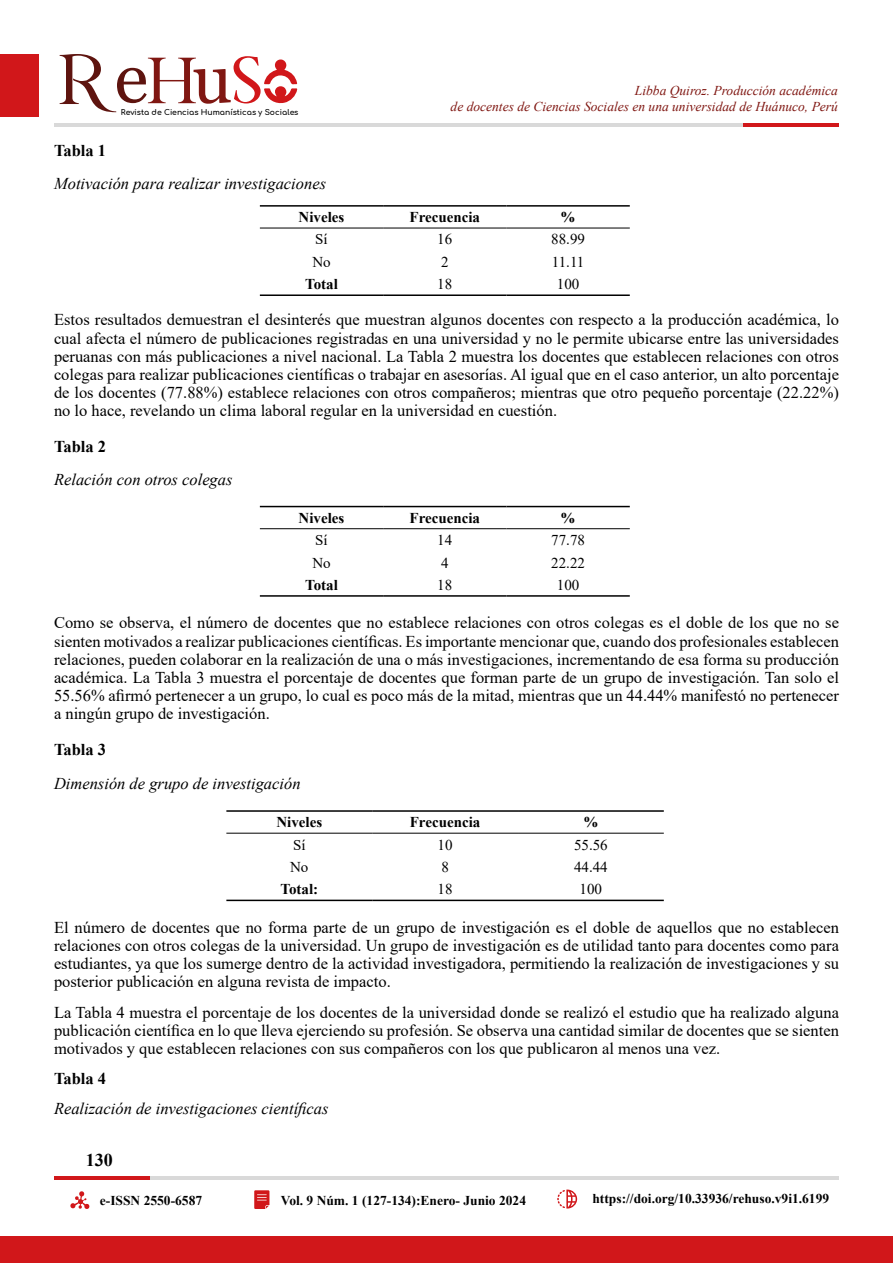
<style>
.page{position:relative;width:893px;height:1263px;background:#fff}
.page>*{position:absolute;margin:0;border:0;box-sizing:border-box;transform-origin:0 0}
.t1{font:700 18px "Times New Roman";color:#000}
.t2{font:16.5px/18.1px "Times New Roman";color:#000;text-align:justify}
.t3{font:italic 16.5px "Times New Roman";color:#000}
.t4{font:700 16.5px "Times New Roman";color:#000}
.t5{font:700 15px "Times New Roman";color:#000}
.t6{font:15px "Times New Roman";color:#000}
.t7{font:700 13.5px "Times New Roman";color:#000}
.t8{font:italic 13.5px/16.2px "Times New Roman";color:#801712;text-align:right}
.t9{font:700 7.65px "Comfortaa";color:#000}
</style>
<div class="page">
<div style="left:0;top:54px;width:38px;height:63px;background:#d1171a"></div>
<svg style="left:60px;top:54px;width:237px;height:58px"></svg>
<svg style="left:557px;top:1189px;width:20px;height:19px"></svg>
<svg style="left:254px;top:1190px;width:15px;height:19px"></svg>
<div style="left:0;top:1236px;width:893px;height:27px;background:#d1171a"></div>
<hr style="left:149px;top:1177px;width:690px;height:3px;background:#d9d9d9">
<hr style="left:54px;top:123px;width:689px;height:3px;background:#d9d9d9">
<hr style="left:54px;top:1177px;width:95px;height:3px;background:#d1171a">
<hr style="left:743px;top:123px;width:96px;height:3px;background:#d1171a">
<svg style="left:70px;top:1191px;width:20px;height:18px"></svg>
<hr style="left:260px;top:205px;width:123px;height:2px;background:#000">
<hr style="left:383px;top:205px;width:123px;height:2px;background:#000">
<hr style="left:506px;top:205px;width:124px;height:2px;background:#000">
<hr style="left:260px;top:294px;width:123px;height:2px;background:#000">
<hr style="left:383px;top:294px;width:123px;height:2px;background:#000">
<hr style="left:506px;top:294px;width:124px;height:2px;background:#000">
<hr style="left:260px;top:228px;width:123px;height:1px;background:#000">
<hr style="left:383px;top:228px;width:123px;height:1px;background:#000">
<hr style="left:506px;top:228px;width:124px;height:1px;background:#000">
<hr style="left:260px;top:506px;width:123px;height:1px;background:#000">
<hr style="left:383px;top:506px;width:123px;height:1px;background:#000">
<hr style="left:506px;top:506px;width:124px;height:1px;background:#000">
<hr style="left:260px;top:595px;width:123px;height:2px;background:#000">
<hr style="left:383px;top:595px;width:123px;height:2px;background:#000">
<hr style="left:506px;top:595px;width:124px;height:2px;background:#000">
<hr style="left:260px;top:528px;width:123px;height:1px;background:#000">
<hr style="left:383px;top:528px;width:123px;height:1px;background:#000">
<hr style="left:506px;top:528px;width:124px;height:1px;background:#000">
<hr style="left:226px;top:810px;width:146px;height:2px;background:#000">
<hr style="left:372px;top:810px;width:146px;height:2px;background:#000">
<hr style="left:518px;top:810px;width:146px;height:2px;background:#000">
<hr style="left:226px;top:900px;width:146px;height:1px;background:#000">
<hr style="left:372px;top:900px;width:146px;height:1px;background:#000">
<hr style="left:518px;top:900px;width:146px;height:1px;background:#000">
<hr style="left:226px;top:833px;width:146px;height:1px;background:#000">
<hr style="left:372px;top:833px;width:146px;height:1px;background:#000">
<hr style="left:518px;top:833px;width:146px;height:1px;background:#000">
<p class="t9" style="left:121px;top:105px;width:179px">Revista de Ciencias Humanísticas y Sociales</p>
<p class="t8" style="left:451px;top:82px;width:389px">Libba Quiroz. Producción académica<br>de docentes de Ciencias Sociales en una universidad de Huánuco, Perú</p>
<p class="t4" style="left:54px;top:138px;width:54px">Tabla 1</p>
<p class="t3" style="left:54px;top:172px;width:274px">Motivación para realizar investigaciones</p>
<p class="t5" style="left:299px;top:206px;width:47px">Niveles</p>
<p class="t5" style="left:410px;top:206px;width:72px">Frecuencia</p>
<p class="t5" style="left:561px;top:206px;width:16px">%</p>
<p class="t6" style="left:315px;top:229px;width:14px">Sí</p>
<p class="t6" style="left:437px;top:229px;width:16px">16</p>
<p class="t6" style="left:551px;top:229px;width:35px">88.99</p>
<p class="t6" style="left:312px;top:251px;width:20px">No</p>
<p class="t6" style="left:441px;top:251px;width:9px">2</p>
<p class="t6" style="left:552px;top:251px;width:34px">11.11</p>
<p class="t5" style="left:305px;top:273px;width:34px">Total</p>
<p class="t6" style="left:437px;top:274px;width:16px">18</p>
<p class="t6" style="left:557px;top:274px;width:24px">100</p>
<p class="t2" style="left:54px;top:310px;width:786px">Estos resultados demuestran el desinterés que muestran algunos docentes con respecto a la producción académica, lo cual afecta el número de publicaciones registradas en una universidad y no le permite ubicarse entre las universidades peruanas con más publicaciones a nivel nacional. La Tabla 2 muestra los docentes que establecen relaciones con otros colegas para realizar publicaciones científicas o trabajar en asesorías. Al igual que en el caso anterior, un alto porcentaje de los docentes (77.88%) establece relaciones con otros compañeros; mientras que otro pequeño porcentaje (22.22%) no lo hace, revelando un clima laboral regular en la universidad en cuestión.</p>
<p class="t4" style="left:54px;top:435px;width:54px">Tabla 2</p>
<p class="t3" style="left:54px;top:469px;width:180px">Relación con otros colegas</p>
<p class="t5" style="left:299px;top:507px;width:47px">Niveles</p>
<p class="t5" style="left:410px;top:507px;width:72px">Frecuencia</p>
<p class="t5" style="left:561px;top:507px;width:16px">%</p>
<p class="t6" style="left:315px;top:529px;width:14px">Sí</p>
<p class="t6" style="left:437px;top:529px;width:16px">14</p>
<p class="t6" style="left:551px;top:529px;width:35px">77.78</p>
<p class="t6" style="left:312px;top:552px;width:20px">No</p>
<p class="t6" style="left:441px;top:552px;width:9px">4</p>
<p class="t6" style="left:551px;top:552px;width:35px">22.22</p>
<p class="t5" style="left:305px;top:574px;width:34px">Total</p>
<p class="t6" style="left:437px;top:574px;width:16px">18</p>
<p class="t6" style="left:557px;top:574px;width:24px">100</p>
<p class="t2" style="left:54px;top:613px;width:786px">Como se observa, el número de docentes que no establece relaciones con otros colegas es el doble de los que no se sienten motivados a realizar publicaciones científicas. Es importante mencionar que, cuando dos profesionales establecen relaciones, pueden colaborar en la realización de una o más investigaciones, incrementando de esa forma su producción académica. La Tabla 3 muestra el porcentaje de docentes que forman parte de un grupo de investigación. Tan solo el 55.56% afirmó pertenecer a un grupo, lo cual es poco más de la mitad, mientras que un 44.44% manifestó no pertenecer a ningún grupo de investigación.</p>
<p class="t4" style="left:54px;top:738px;width:54px">Tabla 3</p>
<p class="t3" style="left:54px;top:772px;width:248px">Dimensión de grupo de investigación</p>
<p class="t5" style="left:276px;top:811px;width:47px">Niveles</p>
<p class="t5" style="left:410px;top:811px;width:72px">Frecuencia</p>
<p class="t5" style="left:583px;top:811px;width:16px">%</p>
<p class="t6" style="left:293px;top:834px;width:14px">Sí</p>
<p class="t6" style="left:438px;top:834px;width:16px">10</p>
<p class="t6" style="left:574px;top:834px;width:35px">55.56</p>
<p class="t6" style="left:290px;top:856px;width:20px">No</p>
<p class="t6" style="left:441px;top:856px;width:9px">8</p>
<p class="t6" style="left:574px;top:856px;width:35px">44.44</p>
<p class="t5" style="left:280px;top:878px;width:39px">Total:</p>
<p class="t6" style="left:438px;top:879px;width:16px">18</p>
<p class="t6" style="left:580px;top:879px;width:24px">100</p>
<p class="t2" style="left:54px;top:918px;width:786px">El número de docentes que no forma parte de un grupo de investigación es el doble de aquellos que no establecen relaciones con otros colegas de la universidad. Un grupo de investigación es de utilidad tanto para docentes como para estudiantes, ya que los sumerge dentro de la actividad investigadora, permitiendo la realización de investigaciones y su posterior publicación en alguna revista de impacto.</p>
<p class="t2" style="left:54px;top:1002px;width:786px">La Tabla 4 muestra el porcentaje de los docentes de la universidad donde se realizó el estudio que ha realizado alguna publicación científica en lo que lleva ejerciendo su profesión. Se observa una cantidad similar de docentes que se sienten motivados y que establecen relaciones con sus compañeros con los que publicaron al menos una vez.</p>
<p class="t4" style="left:54px;top:1066px;width:54px">Tabla 4</p>
<p class="t3" style="left:54px;top:1097px;width:276px">Realización de investigaciones científicas</p>
<p class="t1" style="left:86px;top:1147px;width:28px">130</p>
<p class="t7" style="left:100px;top:1190px;width:104px">e-ISSN 2550-6587</p>
<p class="t7" style="left:281px;top:1190px;width:247px">Vol. 9 Núm. 1 (127-134):Enero- Junio 2024</p>
<p class="t7" style="left:592px;top:1189px;width:238px">https://doi.org/10.33936/rehuso.v9i1.6199</p>
</div>
